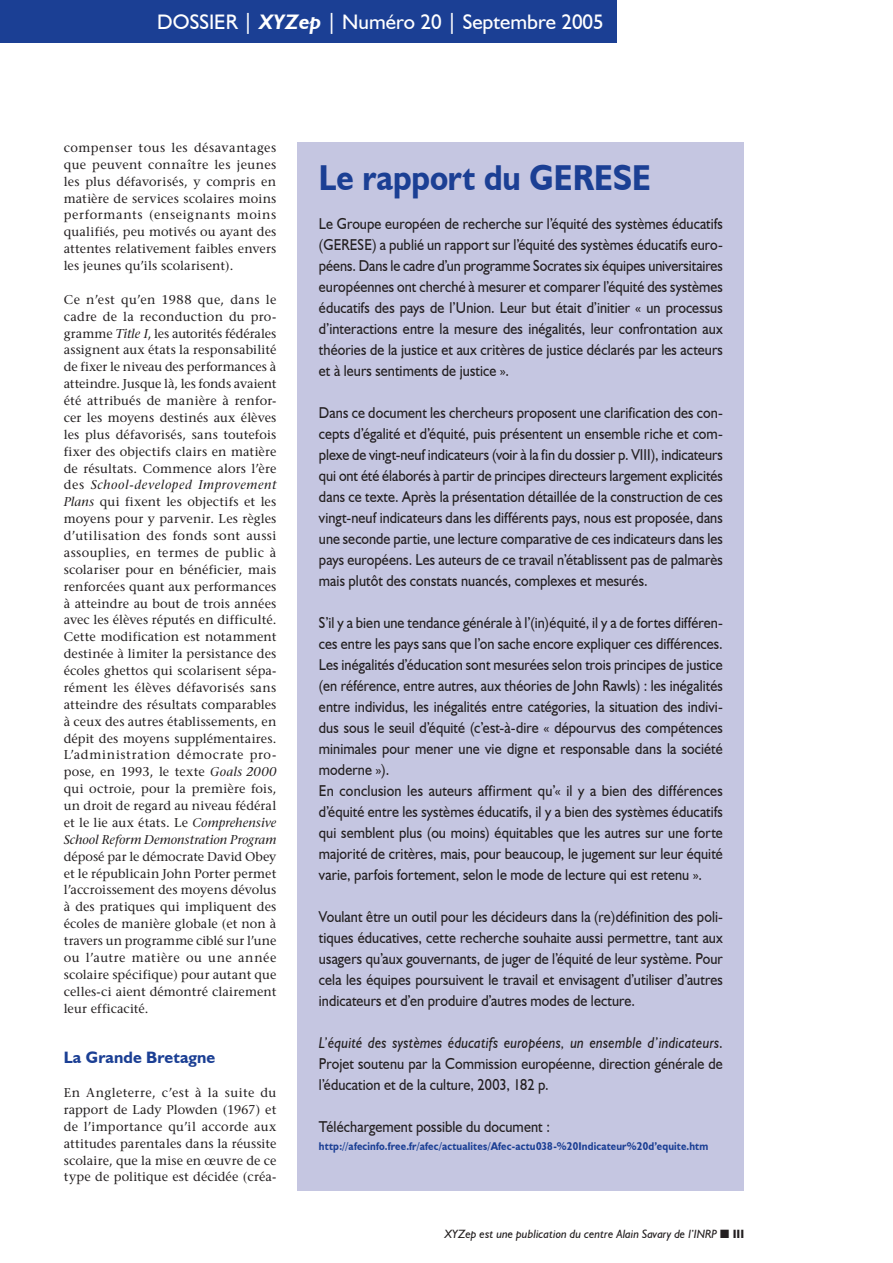
<style>
.page{position:relative;width:893px;height:1263px;background:#fff}
.page>*{position:absolute;margin:0;border:0;box-sizing:border-box;transform-origin:0 0}
.t1{font:700 36px "Humanist 521 BT";color:#1b3f94;scale:.9 1}
.t2{font:21px "Humanist 521 BT";color:#fff}
.t3{font:700 16.5px "Humanist 521 BT";letter-spacing:.005em;color:#1b3f94}
.t4{font:15.75px/21px "Humanist 521 BT";letter-spacing:.005em;color:#231f20;text-align:justify;scale:.9 1}
.t5{font:12.75px/17px "Stone Serif";letter-spacing:.01em;color:#231f20;text-align:justify}
.t6{font:italic 12px "Humanist 521 BT";color:#231f20}
.t7{font:700 11.25px "Humanist 521 BT";letter-spacing:.015em;color:#1b3f94;scale:.9 1}
.s1{font-weight:700;font-style:italic}
.s2{font-style:italic}
.s3{font-weight:700;font-style:normal}
</style>
<div class="page">
<div style="left:0;top:0;width:617px;height:43px;background:#1b3f94"></div>
<div style="left:298px;top:142px;width:446px;height:1049px;background:#c5c6e1"></div>
<h2 class="t2" style="left:157px;top:9px;width:448px">DOSSIER | <span class="s1">XYZep</span> | Numéro 20 | Septembre 2005</h2>
<p class="t5" style="left:64px;top:139px;width:214px">compenser tous les désavantages que peuvent connaître les jeunes les plus défavorisés, y compris en matière de services scolaires moins performants (enseignants moins qualifiés, peu motivés ou ayant des attentes relativement faibles envers les jeunes qu’ils scolarisent).</p>
<p class="t5" style="left:64px;top:291px;width:214px">Ce n’est qu’en 1988 que, dans le cadre de la reconduction du pro&shy;gramme <span class="s2">Title I</span>, les autorités fédérales assignent aux états la responsabilité de fixer le niveau des performances à atteindre. Jusque là, les fonds avaient été attribués de manière à renfor&shy;cer les moyens destinés aux élèves les plus défavorisés, sans toutefois fixer des objectifs clairs en matière de résultats. Commence alors l’ère des <span class="s2">School-developed Improvement Plans</span> qui fixent les objectifs et les moyens pour y parvenir. Les règles d’utilisation des fonds sont aussi assouplies, en termes de public à scolariser pour en bénéficier, mais renforcées quant aux performances à atteindre au bout de trois années avec les élèves réputés en difficulté.<br>Cette modification est notamment destinée à limiter la persistance des écoles ghettos qui scolarisent sépa&shy;rément les élèves défavorisés sans atteindre des résultats comparables à ceux des autres établissements, en dépit des moyens supplémentaires.<br>L’administration démocrate pro&shy;pose, en 1993, le texte <span class="s2">Goals 2000 </span>qui octroie, pour la première fois, un droit de regard au niveau fédéral et le lie aux états. Le <span class="s2">Comprehensive School Reform Demonstration Program</span></p>
<p class="t5" style="left:64px;top:848px;width:214px">déposé par le démocrate David Obey et le républicain John Porter permet l’accroissement des moyens dévolus à des pratiques qui impliquent des écoles de manière globale (et non à travers un programme ciblé sur l’une ou l’autre matière ou une année scolaire spécifique) pour autant que celles-ci aient démontré clairement leur efficacité.</p>
<p class="t3" style="left:64px;top:1047px;width:153px">La Grande Bretagne</p>
<p class="t5" style="left:64px;top:1084px;width:214px">En Angleterre, c’est à la suite du rapport de Lady Plowden (1967) et de l’importance qu’il accorde aux attitudes parentales dans la réussite scolaire, que la mise en œuvre de ce type de politique est décidée (créa-</p>
<h1 class="t1" style="left:319px;top:156px;width:370px">Le rapport du GERESE</h1>
<p class="t4" style="left:319px;top:213px;width:450px">Le Groupe européen de recherche sur l’équité des systèmes éducatifs (GERESE) a publié un rapport sur l’équité des systèmes éducatifs euro&shy;péens. Dans le cadre d’un programme Socrates six équipes universitaires européennes ont cherché à mesurer et comparer l’équité des systèmes éducatifs des pays de l’Union. Leur but était d’initier « un processus d’interactions entre la mesure des inégalités, leur confrontation aux théories de la justice et aux critères de justice déclarés par les acteurs et à leurs sentiments de justice ».</p>
<p class="t4" style="left:319px;top:402px;width:450px">Dans ce document les chercheurs proposent une clarification des con&shy;cepts d’égalité et d’équité, puis présentent un ensemble riche et com&shy;plexe de vingt-neuf indicateurs (voir à la fin du dossier p. VIII), indicateurs qui ont été élaborés à partir de principes directeurs largement explicités dans ce texte. Après la présentation détaillée de la construction de ces vingt-neuf indicateurs dans les différents pays, nous est proposée, dans une seconde partie, une lecture comparative de ces indicateurs dans les pays européens. Les auteurs de ce travail n’établissent pas de palmarès mais plutôt des constats nuancés, complexes et mesurés.</p>
<p class="t4" style="left:319px;top:612px;width:450px;text-align:left">S’il y a bien une tendance générale à l’(in)équité, il y a de fortes différen&shy;ces entre les pays sans que l’on sache encore expliquer ces différences.<br>Les inégalités d’éducation sont mesurées selon trois principes de justice (en référence, entre autres, aux théories de John Rawls) : les inégalités entre individus, les inégalités entre catégories, la situation des indivi&shy;dus sous le seuil d’équité (c’est-à-dire « dépourvus des compétences minimales pour mener une vie digne et responsable dans la société moderne »).<br>En conclusion les auteurs affirment qu’« il y a bien des différences d’équité entre les systèmes éducatifs, il y a bien des systèmes éducatifs qui semblent plus (ou moins) équitables que les autres sur une forte majorité de critères, mais, pour beaucoup, le jugement sur leur équité varie, parfois fortement, selon le mode de lecture qui est retenu ».</p>
<p class="t4" style="left:319px;top:906px;width:450px">Voulant être un outil pour les décideurs dans la (re)définition des poli&shy;tiques éducatives, cette recherche souhaite aussi permettre, tant aux usagers qu’aux gouvernants, de juger de l’équité de leur système. Pour cela les équipes poursuivent le travail et envisagent d’utiliser d’autres indicateurs et d’en produire d’autres modes de lecture.</p>
<p class="t4" style="left:319px;top:1032px;width:450px"><span class="s2">L’équité des systèmes éducatifs européens, un ensemble d’indicateurs</span>.<br>Projet soutenu par la Commission européenne, direction générale de l’éducation et de la culture, 2003, 182 p.</p>
<p class="t4" style="left:319px;top:1116px;width:258px">Téléchargement possible du document :</p>
<p class="t7" style="left:319px;top:1140px;width:434px">http://afecinfo.free.fr/afec/actualites/Afec-actu038-%20Indicateur%20d’equite.htm</p>
<p class="t6" style="left:444px;top:1227px;width:301px">XYZep est une publication du centre Alain Savary de l’INRP ■ <span class="s3">III</span></p>
</div>
